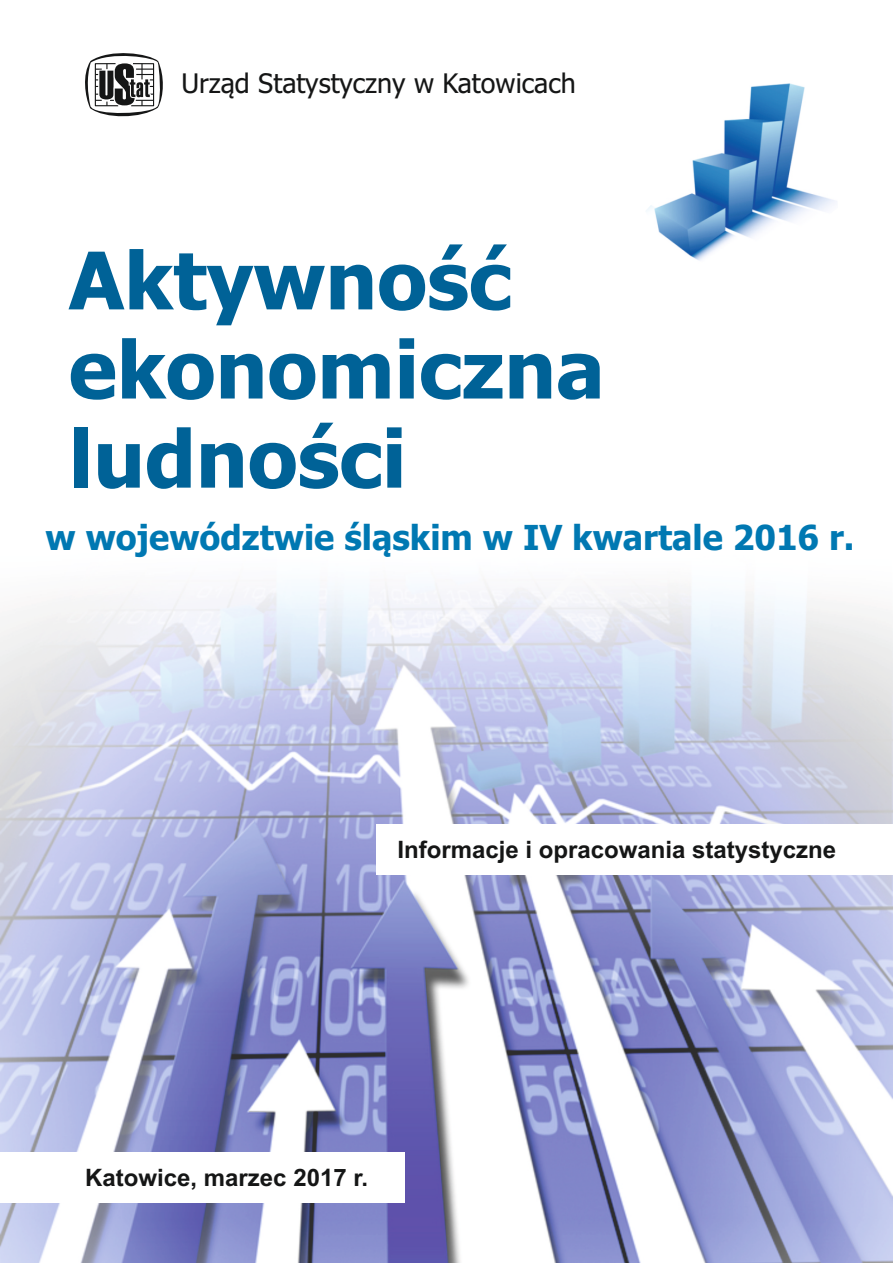
<style>
.page{position:relative;width:893px;height:1263px;background:#fff}
.page>*{position:absolute;margin:0;border:0;box-sizing:border-box;transform-origin:0 0}
.t1{font:700 79.35px/89.1px "Tahoma";color:#006297}
.t2{font:700 34.5px "Tahoma";color:#0078b2}
.t3{font:27px "Tahoma";color:#151616}
.t4{font:700 24px "Arial";color:#151616}
</style>
<div class="page">
<img style="left:1px;top:586px;width:892px;height:677px">
<svg style="left:85px;top:53px;width:78px;height:64px"></svg>
<div style="left:376px;top:824px;width:517px;height:50px;background:#fff"></div>
<div style="left:0;top:1153px;width:405px;height:50px;background:#fff"></div>
<img style="left:646px;top:83px;width:191px;height:178px">
<p class="t3" style="left:181px;top:72px;width:396px">Urząd Statystyczny w Katowicach</p>
<h1 class="t1" style="left:69px;top:243px;width:537px">Aktywność ekonomiczna ludności</h1>
<h2 class="t2" style="left:46px;top:524px;width:810px">w województwie śląskim w IV kwartale 2016 r.</h2>
<p class="t4" style="left:397px;top:840px;width:440px">Informacje i opracowania statystyczne</p>
<p class="t4" style="left:85px;top:1168px;width:284px">Katowice, marzec 2017 r.</p>
</div>
